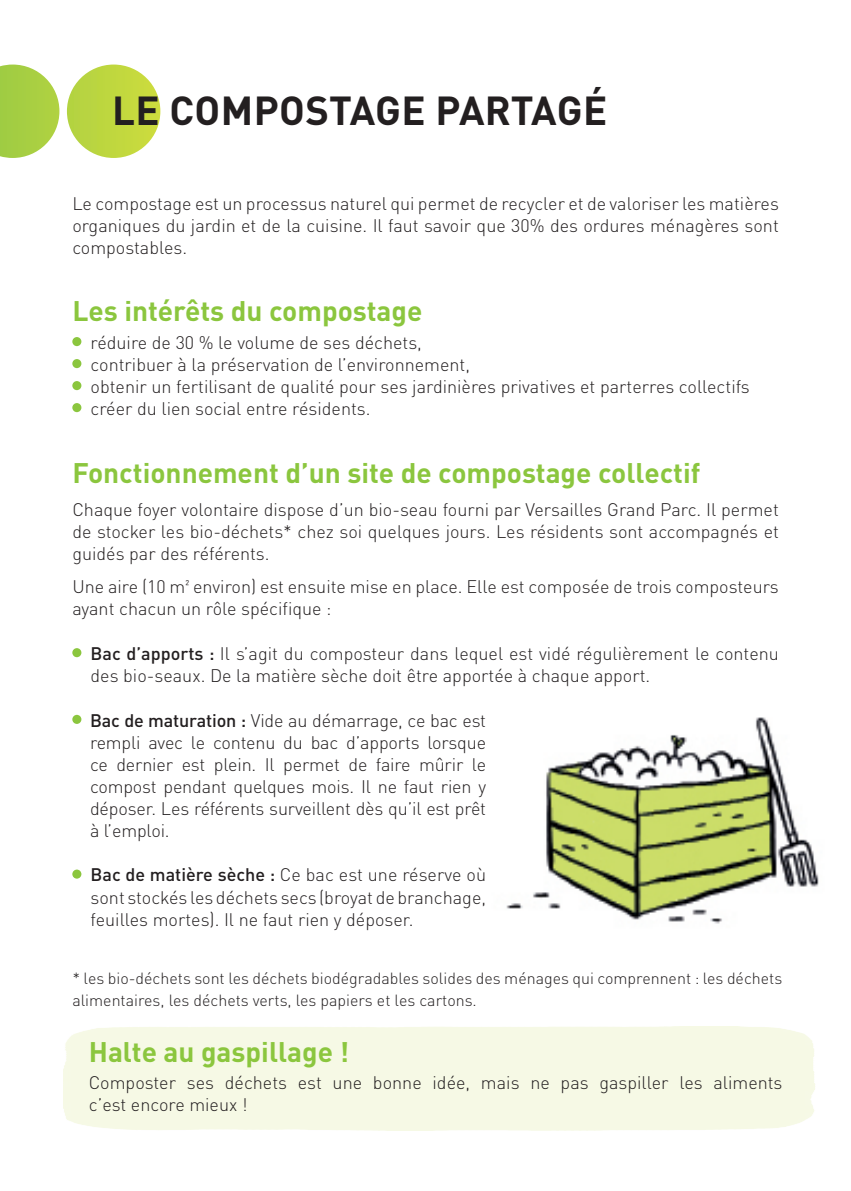
<style>
.page{position:relative;width:851px;height:1191px;background:#fff}
.page>*{position:absolute;margin:0;border:0;box-sizing:border-box;transform-origin:0 0}
._01-TITRE-intérieur{font:700 40px "DINOT";letter-spacing:.01em;color:#231f20}
.t1{font:700 28px "DINOT";color:#8bc63e}
.t2{font:300 18px/22px "DINOT";color:#231f20;text-align:justify}
.t3{font:300 16px/22px "DINOT";color:#231f20}
.s1{font-weight:500}
</style>
<div class="page">
<div style="left:67px;top:65px;width:93px;height:93px;background:linear-gradient(to right,#b2d241,#cddc3d);border-radius:47px"></div>
<svg style="left:0;top:65px;width:59px;height:93px"></svg>
<div style="left:72px;top:337px;width:9px;height:9px;background:#8bc63e;border-radius:50%"></div>
<div style="left:72px;top:359px;width:9px;height:9px;background:#8bc63e;border-radius:50%"></div>
<div style="left:72px;top:381px;width:9px;height:9px;background:#8bc63e;border-radius:50%"></div>
<div style="left:72px;top:403px;width:9px;height:9px;background:#8bc63e;border-radius:50%"></div>
<div style="left:72px;top:648px;width:9px;height:9px;background:#8bc63e;border-radius:50%"></div>
<div style="left:72px;top:715px;width:9px;height:9px;background:#8bc63e;border-radius:50%"></div>
<div style="left:72px;top:869px;width:9px;height:9px;background:#8bc63e;border-radius:50%"></div>
<img style="left:506px;top:717px;width:313px;height:207px">
<p class="_01-TITRE-intérieur" style="left:112px;top:79px;width:496px">LE COMPOSTAGE PARTAGÉ</p>
<p class="t2" style="left:72px;top:191px;width:708px">Le compostage est un processus naturel qui permet de recycler et de valoriser les matières organiques du jardin et de la cuisine. Il faut savoir que 30% des ordures ménagères sont compostables.</p>
<p class="t1" style="left:72px;top:289px;width:351px">Les intérêts du compostage</p>
<p class="t2" style="left:91px;top:330px;width:333px">réduire de 30 % le volume de ses déchets,</p>
<p class="t2" style="left:91px;top:352px;width:381px">contribuer à la préservation de l’environnement,</p>
<p class="t2" style="left:91px;top:374px;width:660px">obtenir un fertilisant de qualité pour ses jardinières privatives et parterres collectifs</p>
<p class="t2" style="left:91px;top:396px;width:281px">créer du lien social entre résidents.</p>
<p class="t1" style="left:72px;top:450px;width:629px">Fonctionnement d’un site de compostage collectif</p>
<p class="t2" style="left:72px;top:497px;width:708px">Chaque foyer volontaire dispose d’un bio-seau fourni par Versailles Grand Parc. Il permet de stocker les bio-déchets* chez soi quelques jours. Les résidents sont accompagnés et guidés par des référents.</p>
<p class="t2" style="left:72px;top:574px;width:707px">Une aire (10 m² environ) est ensuite mise en place. Elle est composée de trois composteurs ayant chacun un rôle spécifique :</p>
<p class="t2" style="left:91px;top:641px;width:689px"><span class="s1">Bac d’apports :</span> Il s’agit du composteur dans lequel est vidé régulièrement le contenu des bio-seaux. De la matière sèche doit être apportée à chaque apport.</p>
<p class="t2" style="left:90px;top:708px;width:397px"><span class="s1">Bac de maturation :</span> Vide au démarrage, ce bac est rempli avec le contenu du bac d’apports lorsque ce dernier est plein. Il permet de faire mûrir le compost pendant quelques mois. Il ne faut rien y déposer. Les référents surveillent dès qu’il est prêt à l’emploi.</p>
<p class="t2" style="left:91px;top:862px;width:397px"><span class="s1">Bac de matière sèche :</span> Ce bac est une réserve où sont stockés les déchets secs (broyat de branchage, feuilles mortes). Il ne faut rien y déposer.</p>
<p class="t3" style="left:72px;top:965px;width:711px">* les bio-déchets sont les déchets biodégradables solides des ménages qui comprennent : les déchets alimentaires, les déchets verts, les papiers et les cartons.</p>
<p class="t1" style="left:89px;top:1030px;width:262px">Halte au gaspillage !</p>
<p class="t2" style="left:89px;top:1070px;width:695px">Composter ses déchets est une bonne idée, mais ne pas gaspiller les aliments c’est encore mieux !</p>
</div>
